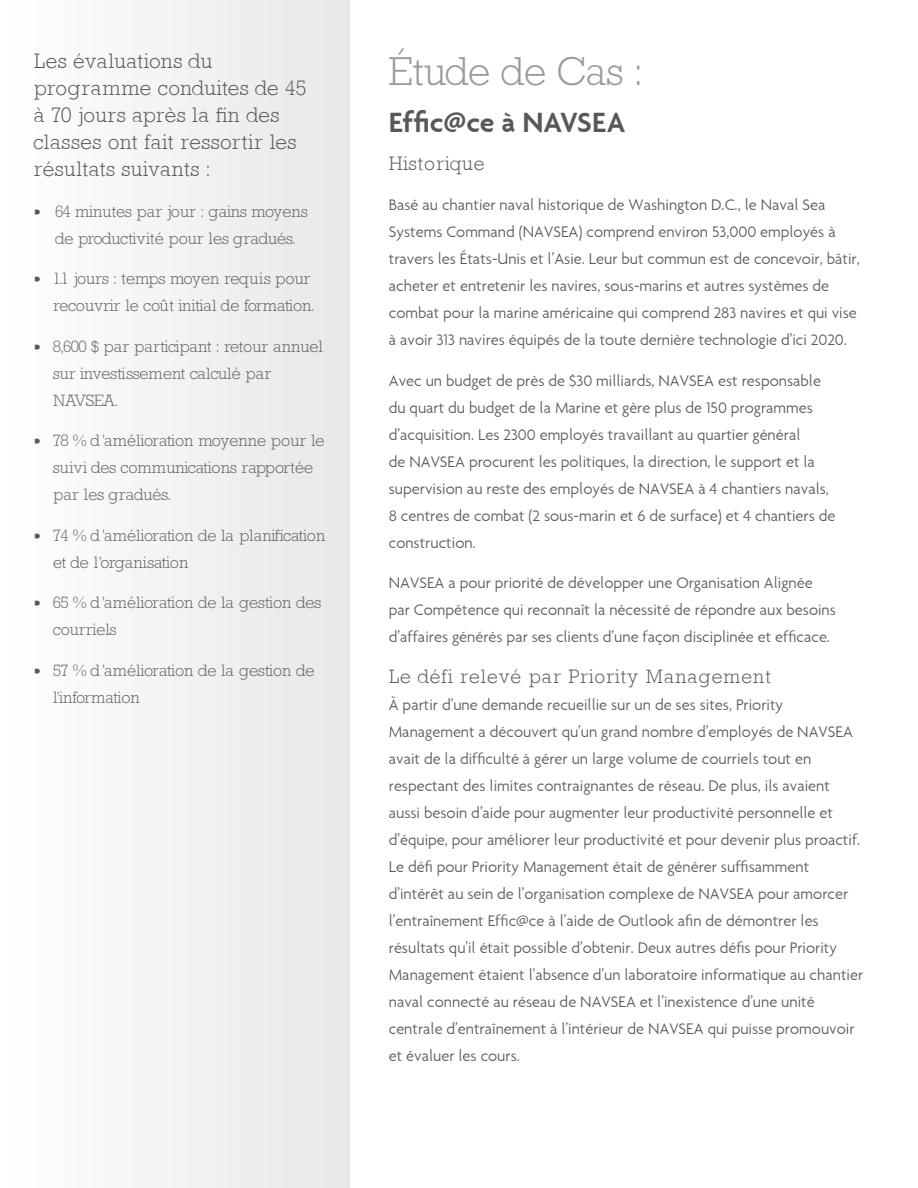
<style>
.page{position:relative;width:918px;height:1188px;background:#fff}
.page>*{position:absolute;margin:0;border:0;box-sizing:border-box;transform-origin:0 0}
.t1{font:40.5px "Astute Light SSK";color:#97999c}
.t2{font:600 30px "Priority Sans";letter-spacing:-.005em;color:#57585a}
.t3{font:300 21px/27px "Priority Serif";letter-spacing:.025em;color:#57585a}
.t4{font:300 19.5px "Priority Serif";letter-spacing:.05em;color:#57585a}
.t5{font:300 16.5px/27px "Priority Sans";color:#57585a}
.t6{font:16.5px/27px "Astute Light SSK";color:#636366}
.s1{font-family:"Priority Sans";font-weight:300;font-size:18px;color:#57585a}
</style>
<div class="page">
<div style="left:1px;top:1px;width:348px;height:1187px;background:#f2f3f4"></div>
<p class="t3" style="left:34px;top:48px;width:274px">Les évaluations du programme conduites de 45 à 70 jours après la fin des classes ont fait ressortir les résultats suivants :</p>
<p class="t6" style="left:34px;top:198px;width:275px;text-align:center"><span class="s1">•</span> 64 minutes par jour : gains moyens de productivité pour les gradués.</p>
<p class="t6" style="left:34px;top:265px;width:282px;text-align:right"><span class="s1">•</span> 1.1 jours : temps moyen requis pour recouvrir le coût initial de formation.</p>
<p class="t6" style="left:53px;top:333px;width:271px;text-indent:-20px"><span class="s1">•</span> 8,600 $ par participant : retour annuel sur investissement calculé par<br>NAVSEA.</p>
<p class="t6" style="left:53px;top:427px;width:273px;text-indent:-20px"><span class="s1">•</span> 78 % d’amélioration moyenne pour le suivi des communications rapportée par les gradués.</p>
<p class="t6" style="left:53px;top:522px;width:274px;text-indent:-20px"><span class="s1">•</span> 74 % d’amélioration de la planification et de l’organisation</p>
<p class="t6" style="left:53px;top:589px;width:269px;text-indent:-20px"><span class="s1">•</span> 65 % d’amélioration de la gestion des courriels</p>
<p class="t6" style="left:53px;top:657px;width:263px;text-indent:-20px"><span class="s1">•</span> 57 % d’amélioration de la gestion de l’information</p>
<h1 class="t1" style="left:389px;top:48px;width:255px">Étude de Cas :</h1>
<h2 class="t2" style="left:389px;top:104px;width:238px">Effic@ce à NAVSEA</h2>
<p class="t4" style="left:389px;top:152px;width:97px">Historique</p>
<p class="t5" style="left:389px;top:191px;width:473px">Basé au chantier naval historique de Washington D.C., le Naval Sea Systems Command (NAVSEA) comprend environ 53,000 employés à travers les États-Unis et l’Asie. Leur but commun est de concevoir, bâtir, acheter et entretenir les navires, sous-marins et autres systèmes de combat pour la marine américaine qui comprend 283 navires et qui vise à avoir 313 navires équipés de la toute dernière technologie d’ici 2020.</p>
<p class="t5" style="left:389px;top:367px;width:448px">Avec un budget de près de $30 milliards, NAVSEA est responsable du quart du budget de la Marine et gère plus de 150 programmes d’acquisition. Les 2300 employés travaillant au quartier général<br>de NAVSEA procurent les politiques, la direction, le support et la supervision au reste des employés de NAVSEA à 4 chantiers navals, 8 centres de combat (2 sous-marin et 6 de surface) et 4 chantiers de construction.</p>
<p class="t5" style="left:389px;top:569px;width:449px">NAVSEA a pour priorité de développer une Organisation Alignée par Compétence qui reconnaît la nécessité de répondre aux besoins d’affaires générés par ses clients d’une façon disciplinée et efficace.</p>
<p class="t4" style="left:389px;top:665px;width:384px">Le défi relevé par Priority Management</p>
<p class="t5" style="left:389px;top:691px;width:476px">À partir d’une demande recueillie sur un de ses sites, Priority Management a découvert qu’un grand nombre d’employés de NAVSEA avait de la difficulté à gérer un large volume de courriels tout en respectant des limites contraignantes de réseau. De plus, ils avaient aussi besoin d’aide pour augmenter leur productivité personnelle et d’équipe, pour améliorer leur productivité et pour devenir plus proactif.<br>Le défi pour Priority Management était de générer suffisamment d’intérêt au sein de l’organisation complexe de NAVSEA pour amorcer l’entraînement Effic@ce à l’aide de Outlook afin de démontrer les résultats qu’il était possible d’obtenir. Deux autres défis pour Priority Management étaient l’absence d’un laboratoire informatique au chantier naval connecté au réseau de NAVSEA et l’inexistence d’une unité centrale d’entraînement à l’intérieur de NAVSEA qui puisse promouvoir et évaluer les cours.</p>
</div>
